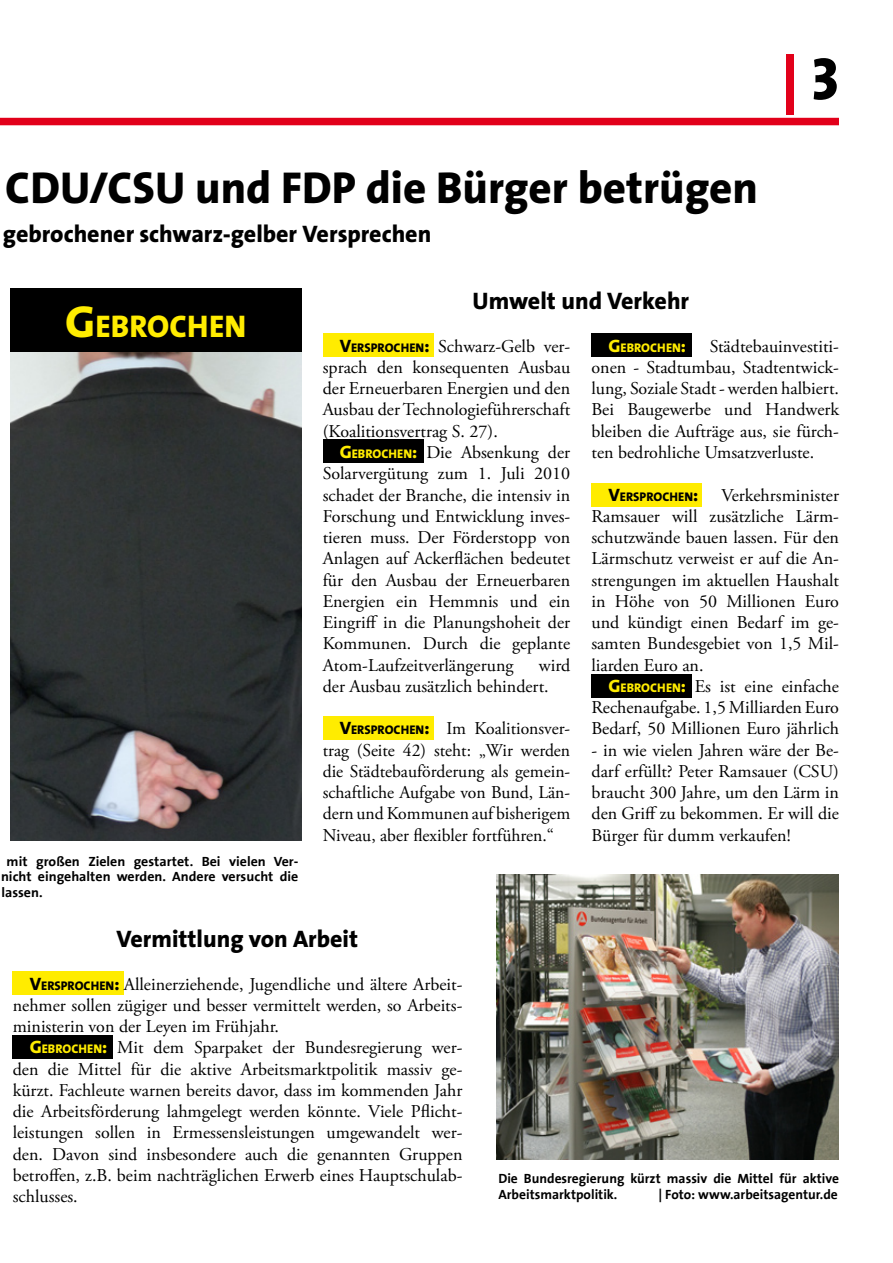
<style>
.page{position:relative;width:893px;height:1263px;background:#fff}
.page>*{position:absolute;margin:0;border:0;box-sizing:border-box;transform-origin:0 0}
.t1{font:60px "The Sans Extra Bold Caps";color:#e2001a}
.t2{font:800 45px "The Sans";color:#000}
.t3{font:800 31.5px "The Sans";color:#ffec00}
.t4{font:800 24px "The Sans";color:#000}
.t5{font:18px/21.3px "Adobe Garamond Pro";color:#000;text-align:justify}
.t6{font:700 13.5px/15.8px "SPD2002 The Sans";color:#000}
.t7{font:12.6px "The Sans Extra Bold Caps";color:#000}
.t8{font:12.6px "The Sans Extra Bold Caps";color:#ffec00}
.s1{font-size:45px}
.s2{font-size:18px}
.s3{font-family:"The Sans Extra Bold Caps"}
.s4{font-family:"The Sans Extra Bold Caps";font-size:12.6px}
.s5{font-family:"The Sans";font-weight:800;color:#ffec00}
.s6{font-family:"The Sans";font-weight:800;font-size:12.6px;color:#ffec00}
.s7{font-family:"The Sans Extra Bold Caps";color:#ffec00}
.s8{font-family:"The Sans Extra Bold Caps";font-size:12.6px;color:#ffec00}
.s9{font-family:"The Sans";font-weight:800}
.s10{font-family:"The Sans";font-weight:800;font-size:12.6px}
</style>
<div class="page">
<img style="left:496px;top:874px;width:343px;height:286px">
<img style="left:10px;top:352px;width:291px;height:489px">
<div style="left:10px;top:288px;width:291px;height:64px;background:#000"></div>
<div style="left:323px;top:334px;width:111px;height:23px;background:#ffec00"></div>
<div style="left:323px;top:717px;width:110px;height:23px;background:#ffec00"></div>
<div style="left:591px;top:483px;width:111px;height:23px;background:#ffec00"></div>
<div style="left:323px;top:440px;width:100px;height:23px;background:#000"></div>
<div style="left:591px;top:334px;width:101px;height:23px;background:#000"></div>
<div style="left:591px;top:674px;width:101px;height:23px;background:#000"></div>
<div style="left:12px;top:972px;width:112px;height:23px;background:#ffec00"></div>
<div style="left:12px;top:1035px;width:101px;height:23px;background:#000"></div>
<div style="left:0;top:118px;width:839px;height:7px;background:#e2001a"></div>
<h2 class="t2" style="left:5px;top:159px;width:754px">CDU/CSU und FDP die Bürger betrügen</h2>
<h3 class="t4" style="left:3px;top:219px;width:430px">gebrochener schwarz-gelber Versprechen</h3>
<h1 class="t1" style="left:782px;top:40px;width:18px">|</h1>
<h3 class="t3" style="left:65px;top:306px;width:182px"><span class="s1">G</span>ebrochen</h3>
<h3 class="t4" style="left:473px;top:286px;width:218px">Umwelt und Verkehr</h3>
<p class="t8" style="left:608px;top:339px;width:79px"><span class="s2">G</span>EBROCHEN<span class="s2">:</span></p>
<p class="t5" style="left:323px;top:336px;width:249px;text-indent:17px"><span class="s3">V</span><span class="s4">ERSPROCHEN</span><span class="s3">:</span> Schwarz-Gelb ver&shy;sprach den konsequenten Ausbau der Erneuerbaren Energien und den Ausbau der Technologieführerschaft (Koalitionsvertrag S. 27).</p>
<p class="t5" style="left:323px;top:442px;width:249px;text-indent:17px"><span class="s5">G</span><span class="s6">ebrochen</span><span class="s5">:</span> Die Absenkung der Solarvergütung zum 1. Juli 2010 schadet der Branche, die intensiv in Forschung und Entwicklung inves&shy;tieren muss. Der Förderstopp von Anlagen auf Ackerflächen bedeutet für den Ausbau der Erneuerbaren Energien ein Hemmnis und ein Eingriff in die Planungshoheit der Kommunen. Durch die geplante Atom-Laufzeitverlängerung</p>
<p class="t5" style="left:591px;top:336px;width:249px;text-indent:118px">Städtebauinvestiti&shy;onen - Stadtumbau, Stadtentwick&shy;lung, Soziale Stadt - werden halbiert.<br>Bei Baugewerbe und Handwerk bleiben die Aufträge aus, sie fürch&shy;ten bedrohliche Umsatzverluste.</p>
<p class="t7" style="left:608px;top:488px;width:91px"><span class="s2">V</span>ERSPROCHEN<span class="s2">:</span></p>
<p class="t5" style="left:591px;top:485px;width:249px;text-indent:130px">Verkehrsminister Ramsauer will zusätzliche Lärm&shy;schutzwände bauen lassen. Für den Lärmschutz verweist er auf die An&shy;strengungen im aktuellen Haushalt in Höhe von 50 Millionen Euro und kündigt einen Bedarf im ge&shy;samten Bundesgebiet von 1,5 Mil&shy;liarden Euro an.</p>
<p class="t5" style="left:591px;top:676px;width:249px;text-indent:17px"><span class="s7">G</span><span class="s8">EBROCHEN</span><span class="s7">:</span> Es ist eine einfache Rechenaufgabe. 1,5 Milliarden Euro Bedarf, 50 Millionen Euro jährlich</p>
<p class="t5" style="left:591px;top:740px;width:249px">- in wie vielen Jahren wäre der Be&shy;darf erfüllt? Peter Ramsauer (CSU) braucht 300 Jahre, um den Lärm in den Griff zu bekommen. Er will die Bürger für dumm verkaufen!</p>
<p class="t5" style="left:323px;top:655px;width:249px;text-indent:216px">wird der Ausbau zusätzlich behindert.</p>
<p class="t5" style="left:323px;top:719px;width:249px;text-indent:17px"><span class="s3">V</span><span class="s4">ERSPROCHEN</span><span class="s3">:</span> Im Koalitionsver&shy;trag (Seite 42) steht: „Wir werden die Städtebauförderung als gemein&shy;schaftliche Aufgabe von Bund, Län&shy;dern und Kommunen auf bisherigem Niveau, aber flexibler fortführen.“</p>
<p class="t6" style="left:1px;top:854px;width:299px;text-align:justify;text-indent:6px">mit großen Zielen gestartet. Bei vielen Ver&shy;nicht eingehalten werden. Andere versucht die lassen.</p>
<h3 class="t4" style="left:116px;top:923px;width:243px">Vermittlung von Arbeit</h3>
<p class="t5" style="left:13px;top:974px;width:451px;text-indent:17px"><span class="s9">V</span><span class="s10">ersprochen</span><span class="s9">:</span> Alleinerziehende, Jugendliche und ältere Arbeit&shy;nehmer sollen zügiger und besser vermittelt werden, so Arbeits&shy;ministerin von der Leyen im Frühjahr.</p>
<p class="t5" style="left:13px;top:1037px;width:451px;text-indent:17px"><span class="s7">G</span><span class="s8">EBROCHEN</span><span class="s7">:</span> Mit dem Sparpaket der Bundesregierung wer&shy;den die Mittel für die aktive Arbeitsmarktpolitik massiv ge&shy;kürzt. Fachleute warnen bereits davor, dass im kommenden Jahr die Arbeitsförderung lahmgelegt werden könnte. Viele Pflicht&shy;leistungen sollen in Ermessensleistungen umgewandelt wer&shy;den. Davon sind insbesondere auch die genannten Gruppen betroffen, z.B. beim nachträglichen Erwerb eines Hauptschulab&shy;schlusses.</p>
<p class="t6" style="left:498px;top:1171px;width:342px">Die Bundesregierung kürzt massiv die Mittel für aktive<br>Arbeitsmarktpolitik.</p>
<p class="t6" style="left:658px;top:1187px;width:181px">| Foto: www.arbeitsagentur.de</p>
</div>
